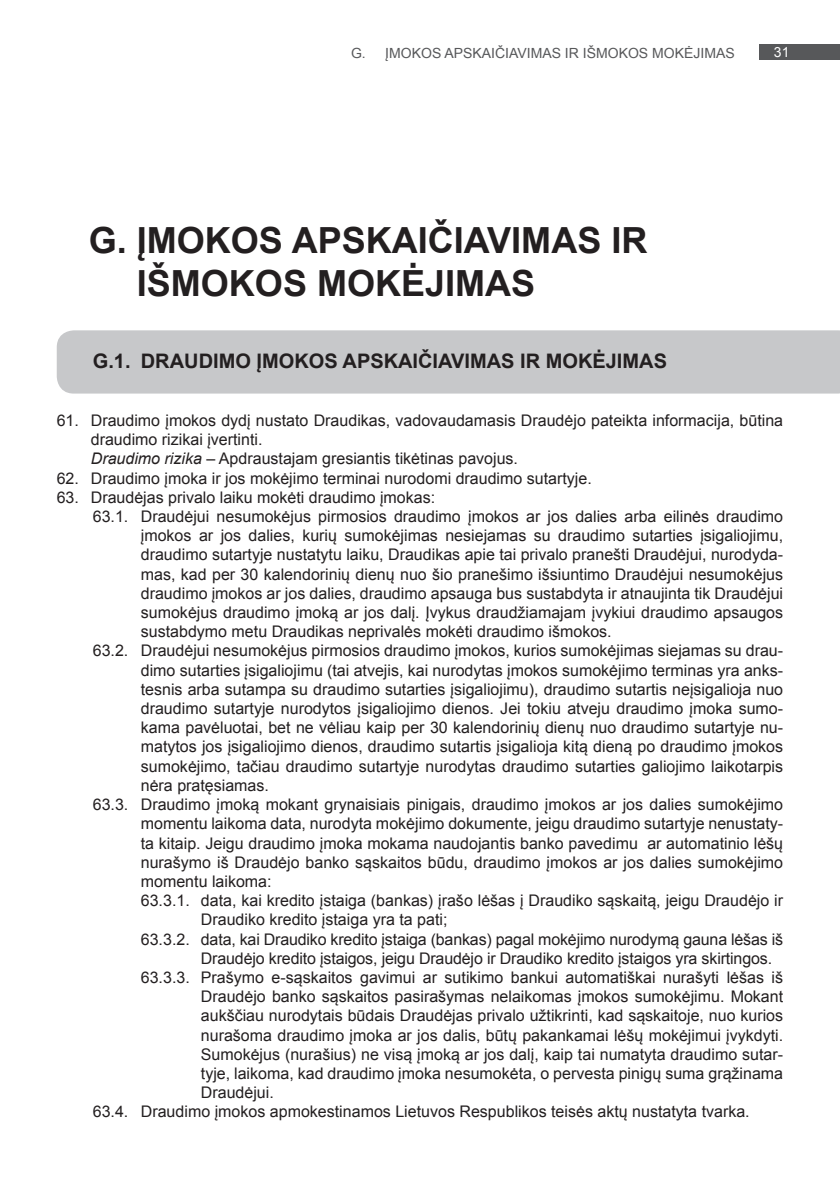
<style>
.page{position:relative;width:840px;height:1191px;background:#fff}
.page>*{position:absolute;margin:0;border:0;box-sizing:border-box;transform-origin:0 0}
.t1{font:700 36px/43.2px "Arial";color:#231f20}
.t2{font:700 20px "Arial";color:#231f20}
.t3{font:16px/19.2px "Arial";color:#231f20}
.t4{font:14px "Arial";color:#57585a}
.t5{font:14px "Arial";color:#fff}
.s1{font-style:italic}
</style>
<div class="page">
<div style="left:759px;top:44px;width:80px;height:16px;background:#57585a"></div>
<div style="left:57px;top:330px;width:782px;height:63px;background:#c7c8ca"></div>
<p class="t4" style="left:351px;top:43px;width:385px">g. įmokos apskaičiavimas ir išmokos mokėjimas</p>
<p class="t5" style="left:773px;top:43px;width:17px">31</p>
<h1 class="t1" style="left:137px;top:220px;width:512px;text-indent:-48px">G. ĮMOKOS APSKAIČIAVIMAS IR<br>IŠMOKOS MOKĖJIMAS</h1>
<p class="t2" style="left:93px;top:348px;width:76px">G.1. DRAUDIMOĮMOKOSAPSKAIČIAVIMASIRMOKĖJIMAS</p>
<p class="t3" style="left:91px;top:411px;width:693px;text-indent:-34px">61. Draudimo įmokos dydį nustato Draudikas, vadovaudamasis Draudėjo pateikta informacija, būtina draudimo rizikai įvertinti.<br><span class="s1">Draudimo rizika</span> – Apdraustajam gresiantis tikėtinas pavojus.</p>
<p class="t3" style="left:57px;top:468px;width:536px">62. Draudimo įmoka ir jos mokėjimo terminai nurodomi draudimo sutartyje.</p>
<p class="t3" style="left:57px;top:488px;width:380px">63. Draudėjas privalo laiku mokėti draudimo įmokas:</p>
<p class="t3" style="left:93px;top:507px;width:691px">63.1. Draudėjui nesumokėjus pirmosios draudimo įmokos ar jos dalies arba eilinės draudimo</p>
<p class="t3" style="left:141px;top:526px;width:643px">įmokos ar jos dalies, kurių sumokėjimas nesiejamas su draudimo sutarties įsigaliojimu,</p>
<p class="t3" style="left:141px;top:545px;width:643px">draudimo sutartyje nustatytu laiku, Draudikas apie tai privalo pranešti Draudėjui, nurodyda-</p>
<p class="t3" style="left:141px;top:564px;width:643px">mas, kad per 30 kalendorinių dienų nuo šio pranešimo išsiuntimo Draudėjui nesumokėjus</p>
<p class="t3" style="left:141px;top:584px;width:643px">draudimo įmokos ar jos dalies, draudimo apsauga bus sustabdyta ir atnaujinta tik Draudėjui</p>
<p class="t3" style="left:141px;top:603px;width:643px">sumokėjus draudimo įmoką ar jos dalį. Įvykus draudžiamajam įvykiui draudimo apsaugos</p>
<p class="t3" style="left:141px;top:622px;width:472px">sustabdymo metu Draudikas neprivalės mokėti draudimo išmokos.</p>
<p class="t3" style="left:93px;top:641px;width:691px">63.2. Draudėjui nesumokėjus pirmosios draudimo įmokos, kurios sumokėjimas siejamas su drau-</p>
<p class="t3" style="left:141px;top:660px;width:643px">dimo sutarties įsigaliojimu (tai atvejis, kai nurodytas įmokos sumokėjimo terminas yra anks-</p>
<p class="t3" style="left:141px;top:680px;width:643px">tesnis arba sutampa su draudimo sutarties įsigaliojimu), draudimo sutartis neįsigalioja nuo</p>
<p class="t3" style="left:141px;top:699px;width:643px">draudimo sutartyje nurodytos įsigaliojimo dienos. Jei tokiu atveju draudimo įmoka sumo-</p>
<p class="t3" style="left:141px;top:718px;width:643px">kama pavėluotai, bet ne vėliau kaip per 30 kalendorinių dienų nuo draudimo sutartyje nu-</p>
<p class="t3" style="left:141px;top:737px;width:643px">matytos jos įsigaliojimo dienos, draudimo sutartis įsigalioja kitą dieną po draudimo įmokos</p>
<p class="t3" style="left:141px;top:756px;width:643px">sumokėjimo, tačiau draudimo sutartyje nurodytas draudimo sutarties galiojimo laikotarpis</p>
<p class="t3" style="left:141px;top:776px;width:130px">nėra pratęsiamas.</p>
<p class="t3" style="left:93px;top:795px;width:691px">63.3. Draudimo įmoką mokant grynaisiais pinigais, draudimo įmokos ar jos dalies sumokėjimo</p>
<p class="t3" style="left:141px;top:814px;width:643px">momentu laikoma data, nurodyta mokėjimo dokumente, jeigu draudimo sutartyje nenustaty-</p>
<p class="t3" style="left:141px;top:833px;width:643px">ta kitaip. Jeigu draudimo įmoka mokama naudojantis banko pavedimu ar automatinio lėšų</p>
<p class="t3" style="left:141px;top:852px;width:643px">nurašymo iš Draudėjo banko sąskaitos būdu, draudimo įmokos ar jos dalies sumokėjimo</p>
<p class="t3" style="left:141px;top:872px;width:132px">momentu laikoma:</p>
<p class="t3" style="left:141px;top:891px;width:643px">63.3.1. data, kai kredito įstaiga (bankas) įrašo lėšas į Draudiko sąskaitą, jeigu Draudėjo ir</p>
<p class="t3" style="left:201px;top:910px;width:248px">Draudiko kredito įstaiga yra ta pati;</p>
<p class="t3" style="left:141px;top:929px;width:643px">63.3.2. data, kai Draudiko kredito įstaiga (bankas) pagal mokėjimo nurodymą gauna lėšas iš</p>
<p class="t3" style="left:201px;top:948px;width:572px">Draudėjo kredito įstaigos, jeigu Draudėjo ir Draudiko kredito įstaigos yra skirtingos.</p>
<p class="t3" style="left:141px;top:968px;width:643px">63.3.3. Prašymo e-sąskaitos gavimui ar sutikimo bankui automatiškai nurašyti lėšas iš</p>
<p class="t3" style="left:201px;top:987px;width:583px">Draudėjo banko sąskaitos pasirašymas nelaikomas įmokos sumokėjimu. Mokant</p>
<p class="t3" style="left:201px;top:1006px;width:583px">aukščiau nurodytais būdais Draudėjas privalo užtikrinti, kad sąskaitoje, nuo kurios</p>
<p class="t3" style="left:201px;top:1025px;width:583px">nurašoma draudimo įmoka ar jos dalis, būtų pakankamai lėšų mokėjimui įvykdyti.</p>
<p class="t3" style="left:201px;top:1044px;width:583px">Sumokėjus (nurašius) ne visą įmoką ar jos dalį, kaip tai numatyta draudimo sutar-</p>
<p class="t3" style="left:201px;top:1064px;width:583px">tyje, laikoma, kad draudimo įmoka nesumokėta, o pervesta pinigų suma grąžinama</p>
<p class="t3" style="left:201px;top:1083px;width:74px">Draudėjui.</p>
<p class="t3" style="left:93px;top:1102px;width:658px">63.4. Draudimo įmokos apmokestinamos Lietuvos Respublikos teisės aktų nustatyta tvarka.</p>
</div>
